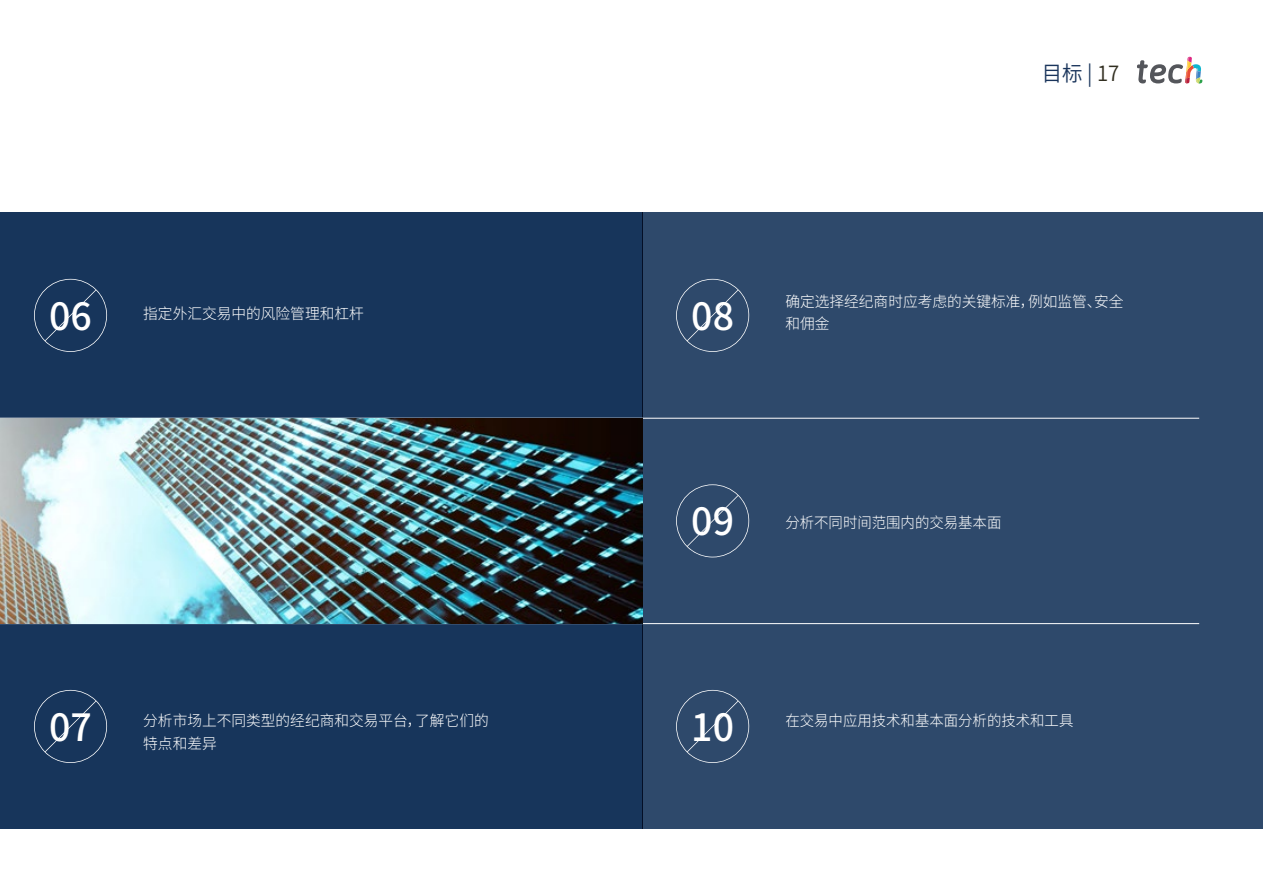
<style>
.page{position:relative;width:1263px;height:893px;background:#fff}
.page>*{position:absolute;margin:0;border:0;box-sizing:border-box;transform-origin:0 0}
.t1{font:500 37.5px "Source Han Sans CN";color:#fff}
.t2{font:21px "Source Han Sans CN";color:#1a355c}
.t3{font:300 15px/22.5px "Source Han Sans CN";color:#fff}
.t4{font:300 15px "Source Han Sans CN";color:#fff;scale:.96 1}
.s1{color:#312e20}
</style>
<div class="page">
<svg style="left:1137px;top:57px;width:65px;height:27px"></svg>
<div style="left:0;top:213px;width:642px;height:616px;background:#17355b"></div>
<div style="left:642px;top:213px;width:621px;height:616px;background:#2e496b"></div>
<svg style="left:676px;top:279px;width:73px;height:73px"></svg>
<svg style="left:676px;top:690px;width:73px;height:73px"></svg>
<svg style="left:34px;top:279px;width:73px;height:73px"></svg>
<svg style="left:676px;top:484px;width:73px;height:73px"></svg>
<hr style="left:0;top:418px;width:1199px;height:1px;background:#fff">
<hr style="left:0;top:623px;width:1199px;height:1px;background:#fff">
<img style="left:0;top:418px;width:642px;height:205px">
<svg style="left:34px;top:690px;width:73px;height:73px"></svg>
<h1 class="t1" style="left:49px;top:295px;width:44px">06</h1>
<p class="t3" style="left:143px;top:302px;width:222px">指定外汇交易中的风险管理和杠杆</p>
<h1 class="t1" style="left:49px;top:706px;width:44px">07</h1>
<p class="t3" style="left:143px;top:710px;width:347px">分析市场上不同类型的经纪商和交易平台，了解它们的</p>
<p class="t3" style="left:143px;top:732px;width:75px">特点和差异</p>
<h2 class="t2" style="left:1042px;top:61px;width:79px">目标 | <span class="s1">17</span></h2>
<h1 class="t1" style="left:691px;top:295px;width:44px">08</h1>
<p class="t3" style="left:785px;top:290px;width:340px">确定选择经纪商时应考虑的关键标准，例如监管、安全和佣金</p>
<h1 class="t1" style="left:691px;top:500px;width:44px">09</h1>
<p class="t4" style="left:785px;top:514px;width:227px">分析不同时间范围内的交易基本面</p>
<h1 class="t1" style="left:691px;top:706px;width:44px">10</h1>
<p class="t4" style="left:785px;top:712px;width:302px">在交易中应用技术和基本面分析的技术和工具</p>
</div>
